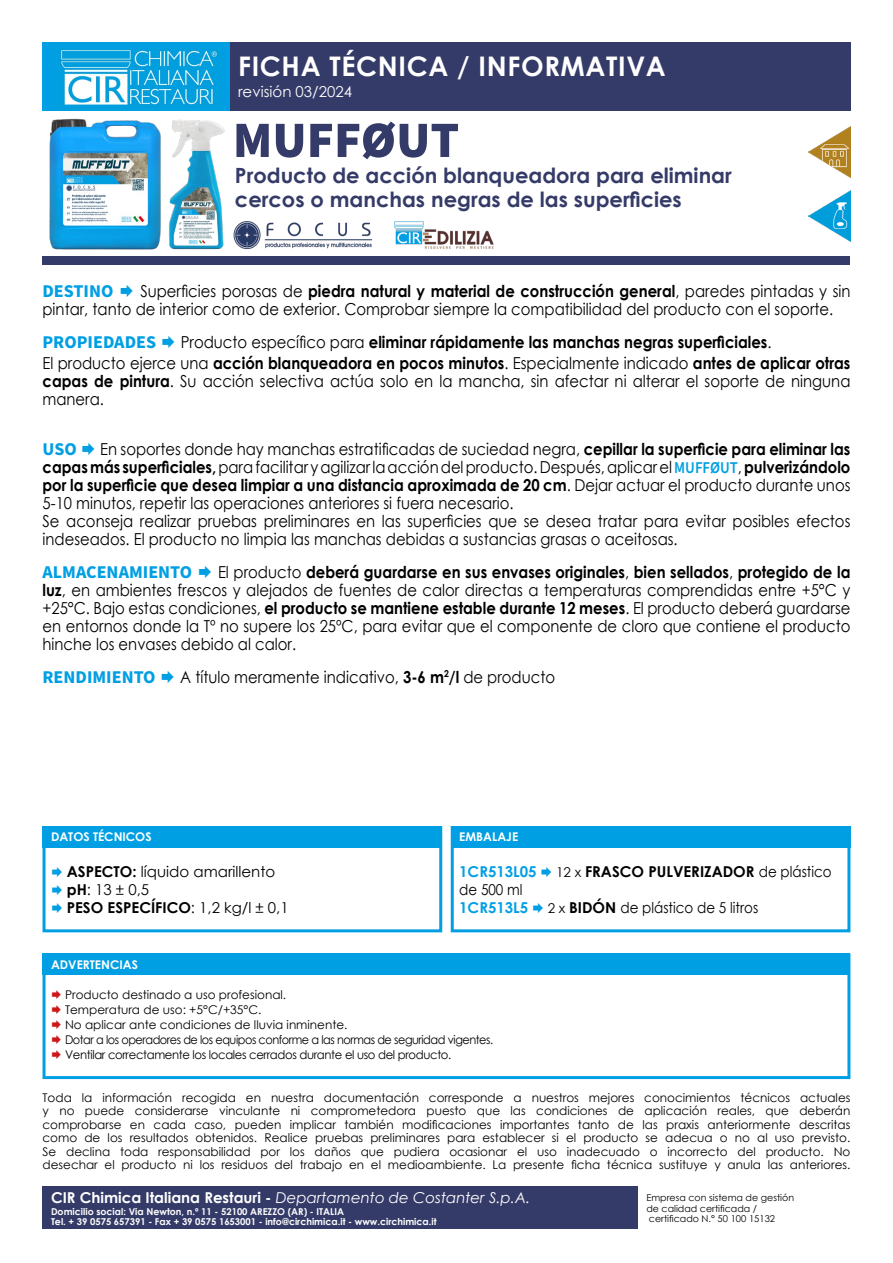
<style>
.page{position:relative;width:893px;height:1263px;background:#fff}
.page>*{position:absolute;margin:0;border:0;box-sizing:border-box;transform-origin:0 0}
.t1{font:900 51px "Source Sans Pro";color:#353b68}
.t2{font:700 27px "Century Gothic";letter-spacing:.025em;color:#fff}
.t3{font:700 21px/24px "Century Gothic";color:#353b68}
.t4{font:700 18px "Source Sans Pro";color:#009fe3}
.t5{font:16.5px/18px "Century Gothic";color:#000;text-align:justify;scale:.9 1}
.t6{font:700 16.5px "Century Gothic";color:#000;scale:.9 1}
.t7{font:700 15px "Century Gothic";color:#000}
.t8{font:italic 15px "Century Gothic";color:#fff}
.t9{font:15px "Century Gothic";color:#000}
.t10{font:15px "Century Gothic";color:#000;scale:.9 1}
.t11{font:700 15px "Century Gothic";color:#009fe3}
.t12{font:15px "Century Gothic";color:#fff}
.t13{font:12px/13.5px "Century Gothic";color:#000;text-align:justify}
.t14{font:12px "Century Gothic";letter-spacing:-.04em;color:#000;scale:.94 1}
.t15{font:12px "Century Gothic";letter-spacing:-.03em;color:#000}
.t16{font:700 12px "Century Gothic";color:#fff}
.t17{font:700 9.45px "Century Gothic";color:#fff}
.t18{font:9.45px "Century Gothic";color:#000}
.s1{font-weight:700}
.s2{font-weight:400}
.s3{font-family:"Source Sans Pro";font-weight:600;color:#009fe3}
.s4{font-weight:400;font-size:13.5px}
.s5{font-size:13.5px}
.s6{font-weight:700;font-style:normal}
</style>
<div class="page">
<div style="left:230px;top:43px;width:620px;height:68px;background:#353b68"></div>
<div style="left:43px;top:256px;width:807px;height:9px;background:#353b68"></div>
<div style="left:43px;top:826px;width:399px;height:106px;border:3px solid #009fe3"></div>
<div style="left:43px;top:826px;width:399px;height:21px;background:#009fe3"></div>
<div style="left:451px;top:826px;width:399px;height:106px;border:3px solid #009fe3"></div>
<div style="left:451px;top:826px;width:399px;height:21px;background:#009fe3"></div>
<div style="left:43px;top:954px;width:807px;height:125px;border:3px solid #009fe3"></div>
<div style="left:43px;top:954px;width:807px;height:21px;background:#009fe3"></div>
<div style="left:43px;top:43px;width:187px;height:68px;background:#009fe3"></div>
<img style="left:60px;top:50px;width:158px;height:56px">
<img style="left:233px;top:221px;width:140px;height:29px">
<img style="left:394px;top:221px;width:100px;height:28px">
<img style="left:809px;top:190px;width:41px;height:51px">
<img style="left:809px;top:127px;width:41px;height:51px">
<div style="left:43px;top:1186px;width:595px;height:43px;background:#353b68"></div>
<img style="left:49px;top:118px;width:176px;height:132px">
<p class="t2" style="left:238px;top:46px;width:429px">FICHA TÉCNICA / INFORMATIVA</p>
<p class="t12" style="left:238px;top:81px;width:115px">revisión 03/2024</p>
<p class="t1" style="left:233px;top:105px;width:228px">MUFFØUT</p>
<p class="t3" style="left:235px;top:163px;width:498px">Producto de acción blanqueadora para eliminar cercos o manchas negras de las superficies</p>
<p class="t5" style="left:43px;top:282px;width:899px;text-indent:98px">Superficies porosas de <span class="s1">piedra natural y material de construcción general</span>, paredes pintadas y sin pintar, tanto de interior como de exterior. Comprobar siempre la compatibilidad del producto con el soporte.</p>
<p class="t4" style="left:43px;top:330px;width:115px">PROPIEDADES</p>
<p class="t6" style="left:181px;top:329px;width:658px"><span class="s2">Producto específico para</span> eliminar rápidamente las manchas negras superficiales<span class="s2">.</span></p>
<p class="t4" style="left:43px;top:279px;width:72px">DESTINO</p>
<p class="t5" style="left:43px;top:353px;width:899px">El producto ejerce una <span class="s1">acción blanqueadora en pocos minutos</span>. Especialmente indicado <span class="s1">antes de aplicar otras capas de pintura</span>. Su acción selectiva actúa solo en la mancha, sin afectar ni alterar el soporte de ninguna manera.</p>
<p class="t5" style="left:43px;top:440px;width:899px;text-indent:58px">En soportes donde hay manchas estratificadas de suciedad negra, <span class="s1">cepillar la superficie para eliminar las capas más superficiales,</span> para facilitar y agilizar la acción del producto. Después, aplicar el <span class="s3">MUFFØUT</span>, <span class="s1">pulverizándolo por la superficie que desea limpiar a una distancia aproximada de 20 cm</span>. Dejar actuar el producto durante unos 5-10 minutos, repetir las operaciones anteriores si fuera necesario.</p>
<p class="t5" style="left:43px;top:512px;width:899px">Se aconseja realizar pruebas preliminares en las superficies que se desea tratar para evitar posibles efectos indeseados. El producto no limpia las manchas debidas a sustancias grasas o aceitosas.</p>
<p class="t4" style="left:43px;top:437px;width:36px">USO</p>
<p class="t5" style="left:43px;top:562px;width:899px;text-indent:175px">El producto <span class="s1">deberá guardarse en sus envases originales</span>, <span class="s1">bien sellados</span>, <span class="s1">protegido de la luz</span>, en ambientes frescos y alejados de fuentes de calor directas a temperaturas comprendidas entre +5°C y +25°C. Bajo estas condiciones, <span class="s1">el producto se mantiene estable durante 12 meses</span>. El producto deberá guardarse en entornos donde la Tº no supere los 25ºC, para evitar que el componente de cloro que contiene el producto hinche los envases debido al calor.</p>
<p class="t4" style="left:43px;top:559px;width:151px">ALMACENAMIENTO</p>
<p class="t4" style="left:43px;top:665px;width:115px">RENDIMIENTO</p>
<p class="t5" style="left:180px;top:668px;width:418px">A título meramente indicativo, <span class="s1">3-6 m</span><sup>2</sup><span class="s1">/l</span> de producto</p>
<p class="t16" style="left:51px;top:828px;width:102px">DATOS TÉCNICOS</p>
<p class="t9" style="left:67px;top:861px;width:210px"><span class="s1">ASPECTO:</span> líquido amarillento</p>
<p class="t9" style="left:67px;top:879px;width:84px"><span class="s1">pH</span>: 13 ± 0,5</p>
<p class="t7" style="left:67px;top:896px;width:223px">PESO ESPECÍFICO<span class="s2">: 1,2 kg/l ± 0,1</span></p>
<p class="t16" style="left:51px;top:955px;width:88px">ADVERTENCIAS</p>
<p class="t16" style="left:459px;top:828px;width:61px">EMBALAJE</p>
<p class="t11" style="left:459px;top:860px;width:79px">1CR513L05</p>
<p class="t7" style="left:556px;top:860px;width:277px"><span class="s4">12 x</span> FRASCO PULVERIZADOR <span class="s2">de plástico</span></p>
<p class="t10" style="left:459px;top:879px;width:72px">de 500 ml</p>
<p class="t11" style="left:459px;top:896px;width:70px">1CR513L5</p>
<p class="t10" style="left:548px;top:897px;width:235px"><span class="s5">2 x</span> <span class="s1">BIDÓN</span> de plástico de 5 litros</p>
<p class="t13" style="left:65px;top:988px;width:223px">Producto destinado a uso profesional.</p>
<p class="t13" style="left:65px;top:1003px;width:198px">Temperatura de uso: +5°C/+35°C.</p>
<p class="t13" style="left:65px;top:1018px;width:284px">No aplicar ante condiciones de lluvia inminente.</p>
<p class="t14" style="left:65px;top:1032px;width:457px">Dotar a los operadores de los equipos conforme a las normas de seguridad vigentes.</p>
<p class="t15" style="left:65px;top:1047px;width:388px">Ventilar correctamente los locales cerrados durante el uso del producto.</p>
<p class="t13" style="left:43px;top:1090px;width:809px">Toda la información recogida en nuestra documentación corresponde a nuestros mejores conocimientos técnicos actuales y no puede considerarse vinculante ni comprometedora puesto que las condiciones de aplicación reales, que deberán comprobarse en cada caso, pueden implicar también modificaciones importantes tanto de las praxis anteriormente descritas como de los resultados obtenidos. Realice pruebas preliminares para establecer si el producto se adecua o no al uso previsto.<br>Se declina toda responsabilidad por los daños que pudiera ocasionar el uso inadecuado o incorrecto del producto. No desechar el producto ni los residuos del trabajo en el medioambiente. La presente ficha técnica sustituye y anula las anteriores.</p>
<p class="t8" style="left:51px;top:1187px;width:481px"><span class="s6">CIR Chimica Italiana Restauri -</span> Departamento de Costanter S.p.A.</p>
<p class="t17" style="left:51px;top:1204px;width:294px">Domicilio social: Via Newton, n.º 11 - 52100 AREZZO (AR) - ITALIA</p>
<p class="t17" style="left:51px;top:1215px;width:387px">Tel. + 39 0575 657391 - Fax + 39 0575 1653001 - info@circhimica.it - www.circhimica.it</p>
<p class="t18" style="left:646px;top:1191px;width:149px">Empresa con sistema de gestión</p>
<p class="t18" style="left:646px;top:1201px;width:112px">de calidad certificada /</p>
<p class="t18" style="left:649px;top:1212px;width:128px">certificado N.° 50 100 15132</p>
</div>
